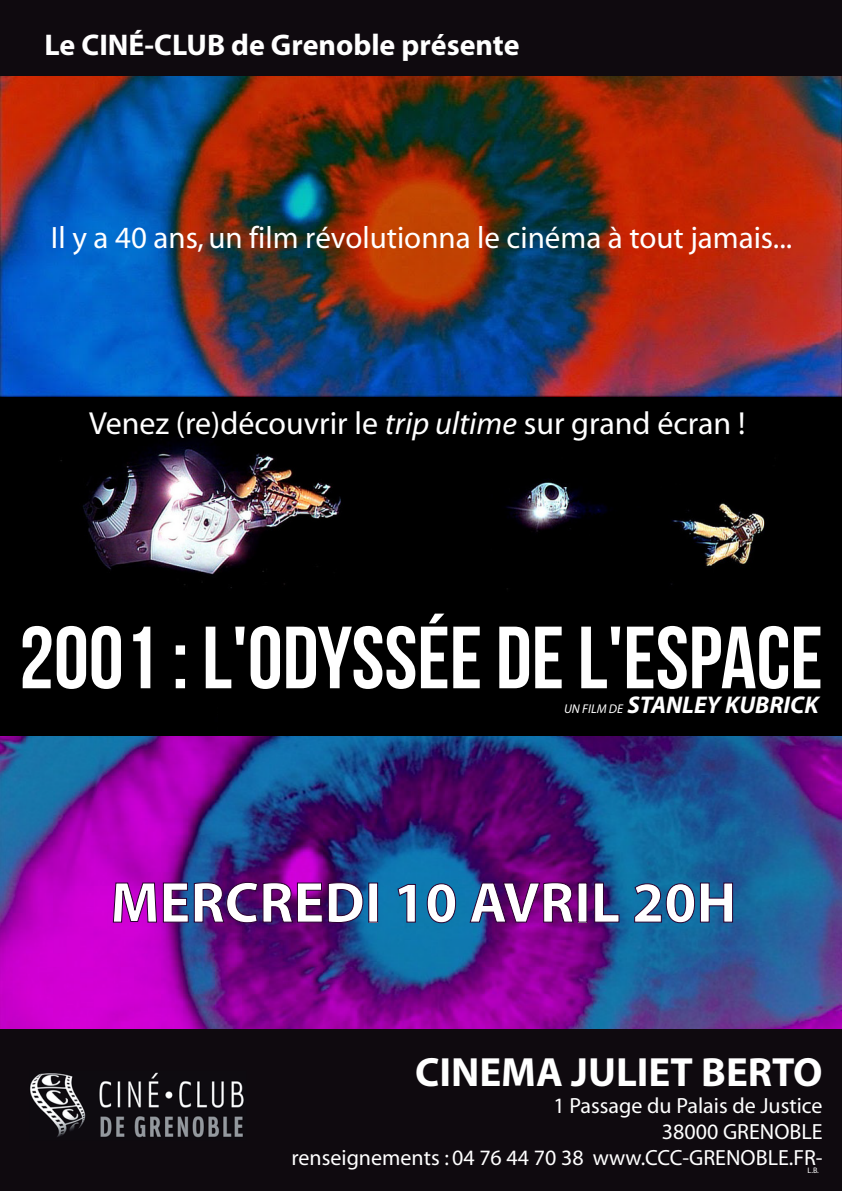
<style>
.page{position:relative;width:842px;height:1191px;background:#fff}
.page>*{position:absolute;margin:0;border:0;box-sizing:border-box;transform-origin:0 0}
.t1{font:88px "Bebas Neue";color:#fff}
.t2{font:700 58px "Myriad";color:#fff}
.t3{font:700 41px "Myriad";color:#fff}
.t4{font:32px "Myriad";color:#fff}
.t5{font:31px "Myriad";color:#fff}
.t6{font:700 30px "Myriad";color:#fff}
.t7{font:italic 700 24.3px "Myriad";color:#fff}
.t8{font:22px/26.4px "Myriad";color:#fff;text-align:right}
.t9{font:8px "Myriad";color:#fff}
.s1{font-style:italic}
.s2{font-weight:400;font-size:12.7px}
</style>
<div class="page">
<img style="left:0;top:736px;width:842px;height:293px">
<div style="left:0;top:1029px;width:842px;height:162px;background:#0f0a0f"></div>
<img style="left:0;top:396px;width:842px;height:340px">
<div style="left:218px;top:706px;width:414px;height:30px;background:#000"></div>
<img style="left:0;top:75px;width:842px;height:321px">
<div style="left:0;top:0;width:842px;height:75px;background:#0f0a0f"></div>
<img style="left:30px;top:1072px;width:214px;height:66px">
<svg style="left:112px;top:881px;width:252px;height:42px;background:#5b117f"></svg>
<div style="left:368px;top:882px;width:10px;height:40px;border:1px solid #2a002e"></div>
<svg style="left:397px;top:883px;width:19px;height:40px"></svg>
<svg style="left:426px;top:882px;width:31px;height:41px"></svg>
<svg style="left:469px;top:881px;width:106px;height:42px;background:#521071"></svg>
<div style="left:578px;top:882px;width:9px;height:40px;border:1px solid #2a002e"></div>
<svg style="left:594px;top:882px;width:26px;height:41px"></svg>
<svg style="left:633px;top:882px;width:101px;height:41px;background:#165c90"></svg>
<h3 class="t6" style="left:45px;top:30px;width:477px">Le CINÉ-CLUB de Grenoble présente</h3>
<h3 class="t5" style="left:51px;top:222px;width:743px">Il y a 40 ans, un film révolutionna le cinéma à tout jamais...</h3>
<h3 class="t4" style="left:89px;top:407px;width:658px">Venez (re)découvrir le <span class="s1">trip ultime</span> sur grand écran !</h3>
<h1 class="t1" style="left:19px;top:609px;width:805px">2001 : L'ODYSSéE DE L'ESPACE</h1>
<p class="t7" style="left:564px;top:692px;width:256px"><span class="s2">UN FILM DE</span> STANLEY KUBRICK</p>
<h2 class="t2" style="left:110px;top:872px;width:627px">MERCREDI 10 AVRIL 20H</h2>
<h3 class="t3" style="left:415px;top:1051px;width:409px">CINEMA JULIET BERTO</h3>
<p class="t8" style="left:291px;top:1092px;width:533px">1 Passage du Palais de Justice<br>38000 GRENOBLE<br>renseignements : 04 76 44 70 38 www.CCC-GRENOBLE.FR-</p>
<p class="t9" style="left:808px;top:1166px;width:13px">L.B.</p>
</div>
